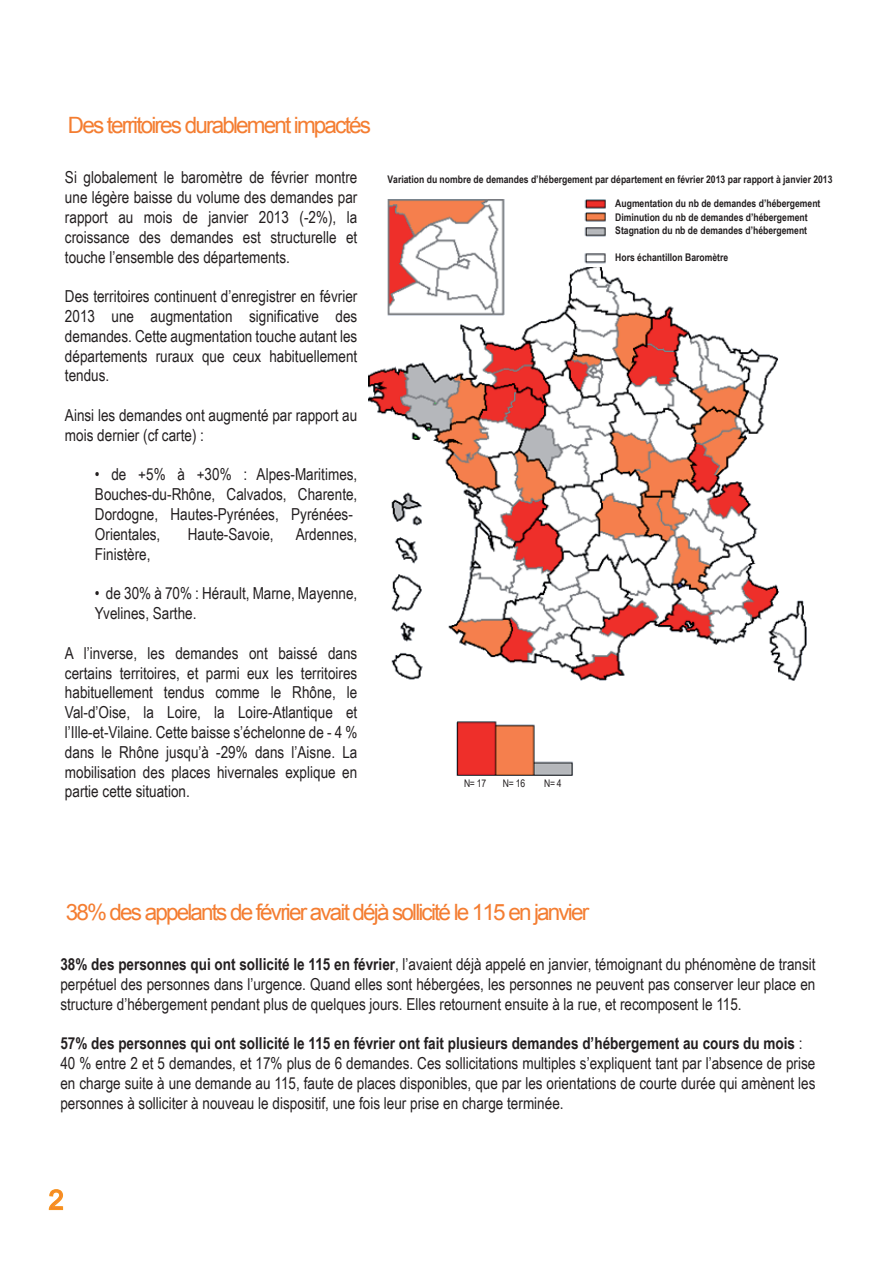
<style>
.page{position:relative;width:893px;height:1263px;background:#fff}
.page>*{position:absolute;margin:0;border:0;box-sizing:border-box;transform-origin:0 0}
.t1{font:27px "Arial";color:#f47d31}
.t2{font:22.5px "Arial";letter-spacing:-.08em;color:#f47d31}
.t3{font:16.5px/19.8px "Arial Narrow";color:#231f20;text-align:justify}
.t4{font:700 10.5px/13.5px "Arial Narrow";color:#231f20}
.t5{font:10.5px "Arial Narrow";color:#231f20}
.s1{font-weight:700}
</style>
<div class="page">
<svg style="left:48px;top:1189px;width:16px;height:22px"></svg>
<img style="left:369px;top:199px;width:438px;height:576px">
<img style="left:579px;top:251px;width:31px;height:15px">
<img style="left:578px;top:199px;width:40px;height:41px">
<div style="left:695px;top:209px;width:22px;height:65px;background:#fff"></div>
<h2 class="t2" style="left:68px;top:111px;width:305px">Des territoires durablement impactés</h2>
<p class="t3" style="left:65px;top:167px;width:294px">Si globalement le baromètre de février montre une légère baisse du volume des demandes par rapport au mois de janvier 2013 (-2%), la croissance des demandes est structurelle et touche l’ensemble des départements.</p>
<p class="t3" style="left:65px;top:286px;width:294px">Des territoires continuent d’enregistrer en février 2013 une augmentation significative des demandes. Cette augmentation touche autant les départements ruraux que ceux habituellement tendus.</p>
<p class="t3" style="left:65px;top:405px;width:294px">Ainsi les demandes ont augmenté par rapport au mois dernier (cf carte) :</p>
<p class="t3" style="left:95px;top:464px;width:264px;text-align:left">• de +5% à +30% : Alpes-Maritimes,<br>Bouches-du-Rhône, Calvados, Charente,<br>Dordogne, Hautes-Pyrénées, Pyrénées-<br>Orientales,</p>
<p class="t3" style="left:188px;top:524px;width:87px">Haute-Savoie,</p>
<p class="t3" style="left:296px;top:524px;width:63px">Ardennes,</p>
<p class="t3" style="left:95px;top:543px;width:57px">Finistère,</p>
<p class="t3" style="left:95px;top:583px;width:264px">• de 30% à 70% : Hérault, Marne, Mayenne,<br>Yvelines, Sarthe.</p>
<p class="t3" style="left:65px;top:642px;width:294px">A l’inverse, les demandes ont baissé dans certains territoires, et parmi eux les territoires habituellement tendus comme le Rhône, le Val-d’Oise, la Loire, la Loire-Atlantique et l’Ille-et-Vilaine. Cette baisse s’échelonne de - 4 % dans le Rhône jusqu’à -29% dans l’Aisne. La mobilisation des places hivernales explique en partie cette situation.</p>
<p class="t4" style="left:387px;top:172px;width:447px">Variation du nombre de demandes d’hébergement par département en février 2013 par rapport à janvier 2013</p>
<p class="t4" style="left:615px;top:196px;width:207px">Augmentation du nb de demandes d’hébergement<br>Diminution du nb de demandes d’hébergement<br>Stagnation du nb de demandes d’hébergement</p>
<p class="t4" style="left:615px;top:250px;width:114px">Hors échantillon Baromètre</p>
<p class="t5" style="left:464px;top:776px;width:24px">N= 17</p>
<p class="t5" style="left:503px;top:776px;width:24px">N= 16</p>
<p class="t5" style="left:544px;top:776px;width:19px">N= 4</p>
<h2 class="t2" style="left:66px;top:898px;width:525px">38% des appelants de février avait déjà sollicité le 115 en janvier</h2>
<p class="t3" style="left:60px;top:954px;width:757px"><span class="s1">38% des personnes qui ont sollicité le 115 en février</span>, l’avaient déjà appelé en janvier, témoignant du phénomène de transit perpétuel des personnes dans l’urgence. Quand elles sont hébergées, les personnes ne peuvent pas conserver leur place en structure d’hébergement pendant plus de quelques jours. Elles retournent ensuite à la rue, et recomposent le 115.</p>
<p class="t3" style="left:60px;top:1033px;width:756px;text-align:left"><span class="s1">57% des personnes qui ont sollicité le 115 en février ont fait plusieurs demandes d’hébergement au cours du mois</span> :<br>40 % entre 2 et 5 demandes, et 17% plus de 6 demandes. Ces sollicitations multiples s’expliquent tant par l’absence de prise en charge suite à une demande au 115, faute de places disponibles, que par les orientations de courte durée qui amènent les personnes à solliciter à nouveau le dispositif, une fois leur prise en charge terminée.</p>
<h1 class="t1" style="left:49px;top:1182px;width:17px">2</h1>
</div>
